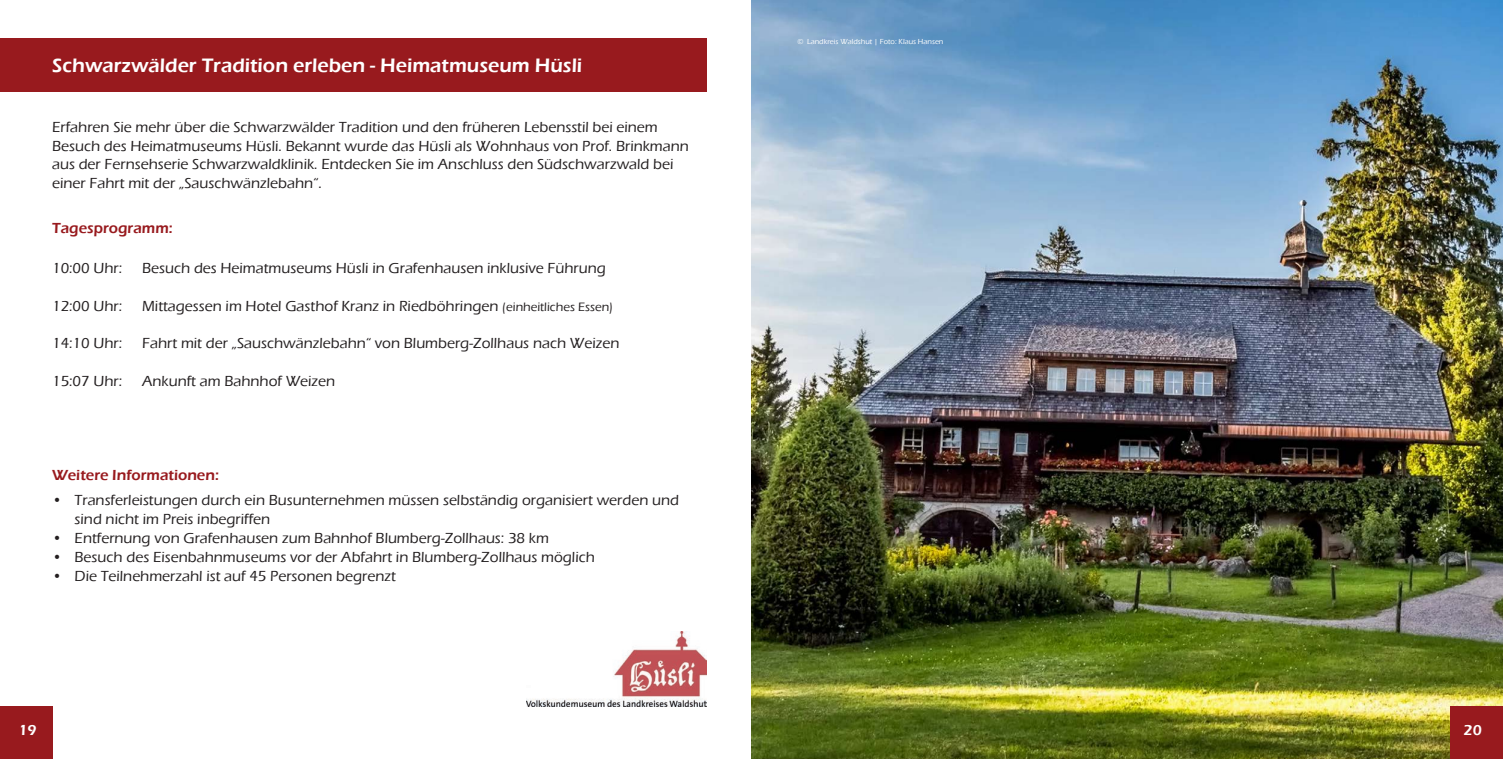
<style>
.page{position:relative;width:1503px;height:759px;background:#fff}
.page>*{position:absolute;margin:0;border:0;box-sizing:border-box;transform-origin:0 0}
.Überschrift{font:600 20px "Eras ITC";color:#fff}
.t1{font:500 15px/18.8px "Eras ITC";color:#231f20}
.t2{font:600 15px "Eras ITC";color:#981a1e}
.t3{font:600 15px "Eras ITC";color:#fff}
.t4{font:500 7.5px "Eras ITC";color:#fff}
.s1{font-size:12.5px}
</style>
<div class="page">
<img style="left:751px;top:0;width:751px;height:758px">
<div style="left:0;top:39px;width:706px;height:53px;background:#981a1e"></div>
<div style="left:0;top:706px;width:53px;height:52px;background:#981a1e"></div>
<div style="left:1450px;top:706px;width:52px;height:52px;background:#981a1e"></div>
<img style="left:527px;top:631px;width:179px;height:75px">
<p class="Überschrift" style="left:52px;top:54px;width:531px">Schwarzwälder Tradition erleben - Heimatmuseum Hüsli</p>
<p class="t1" style="left:52px;top:117px;width:638px">Erfahren Sie mehr über die Schwarzwälder Tradition und den früheren Lebensstil bei einem Besuch des Heimatmuseums Hüsli. Bekannt wurde das Hüsli als Wohnhaus von Prof. Brinkmann aus der Fernsehserie Schwarzwaldklinik. Entdecken Sie im Anschluss den Südschwarzwald bei einer Fahrt mit der „Sauschwänzlebahn“.</p>
<p class="t2" style="left:52px;top:219px;width:122px">Tagesprogramm:</p>
<p class="t1" style="left:52px;top:259px;width:72px">10:00 Uhr:</p>
<p class="t1" style="left:142px;top:259px;width:465px">Besuch des Heimatmuseums Hüsli in Grafenhausen inklusive Führung</p>
<p class="t1" style="left:52px;top:296px;width:72px">12:00 Uhr:</p>
<p class="t1" style="left:142px;top:296px;width:472px">Mittagessen im Hotel Gasthof Kranz in Riedböhringen <span class="s1">(einheitliches Essen)</span></p>
<p class="t1" style="left:52px;top:334px;width:72px">14:10 Uhr:</p>
<p class="t1" style="left:142px;top:334px;width:479px">Fahrt mit der „Sauschwänzlebahn“ von Blumberg-Zollhaus nach Weizen</p>
<p class="t1" style="left:52px;top:371px;width:72px">15:07 Uhr:</p>
<p class="t1" style="left:142px;top:371px;width:195px">Ankunft am Bahnhof Weizen</p>
<p class="t2" style="left:52px;top:466px;width:168px">Weitere Informationen:</p>
<p class="t1" style="left:75px;top:491px;width:606px;text-indent:-22px">• Transferleistungen durch ein Busunternehmen müssen selbständig organisiert werden und sind nicht im Preis inbegriffen</p>
<p class="t1" style="left:52px;top:528px;width:498px">• Entfernung von Grafenhausen zum Bahnhof Blumberg-Zollhaus: 38 km</p>
<p class="t1" style="left:52px;top:547px;width:544px">• Besuch des Eisenbahnmuseums vor der Abfahrt in Blumberg-Zollhaus möglich</p>
<p class="t1" style="left:52px;top:566px;width:345px">• Die Teilnehmerzahl ist auf 45 Personen begrenzt</p>
<p class="t4" style="left:797px;top:37px;width:148px">© Landkreis Waldshut | Foto: Klaus Hansen</p>
<p class="t3" style="left:18px;top:721px;width:20px">19</p>
<p class="t3" style="left:1463px;top:721px;width:20px">20</p>
</div>
